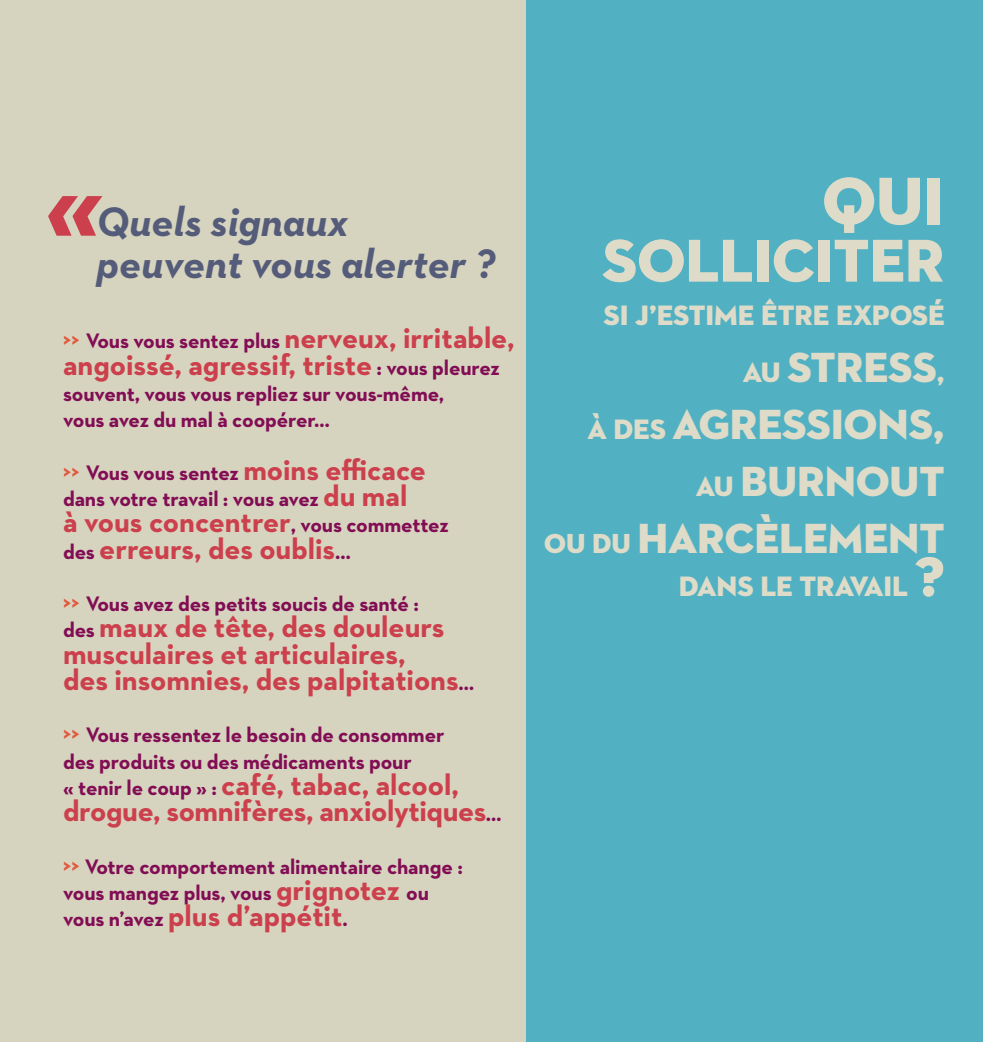
<style>
.page{position:relative;width:983px;height:1042px;background:#fff}
.page>*{position:absolute;margin:0;border:0;box-sizing:border-box;transform-origin:0 0}
.t1{font:italic 700 116.02px "Neutraface 2 Text";color:#cc3f4c}
.t2{font:68.6px "Neutraface 2 Display Titling";color:#dedcc9}
.t3{font:61.43px "Neutraface 2 Display Titling";color:#dedcc9}
.t4{font:42.88px/57.2px "Neutraface 2 Display Titling";color:#dedcc9;text-align:right}
.t5{font:italic 700 42px/42px "Neutraface 2 Text";color:#555c7a}
.t6{font:700 29.93px/26.2px "Neutraface 2 Text";color:#cc3f4c}
.t7{font:28.53px "Neutraface 2 Display Titling";color:#dedcc9}
.t8{font:700 21.35px/26.2px "Neutraface 2 Text";letter-spacing:-.005em;color:#820d54}
.s1{font-family:"Neutraface 2 Condensed";font-size:29.93px;color:#e1593e}
.s2{font-size:29.93px;color:#cc3f4c}
.s3{font-size:21.35px;color:#820d54}
.s4{font-size:28.53px}
.s5{font-size:28px}
.s6{font-size:57.23px}
</style>
<div class="page">
<div style="left:0;top:0;width:625px;height:1042px;background:#d6d4bf"></div>
<div style="left:526px;top:0;width:456px;height:1042px;background:#51b1c3"></div>
<h1 class="t1" style="left:45px;top:126px;width:60px">«</h1>
<h3 class="t5" style="left:96px;top:200px;width:400px">Quels signaux peuvent vous alerter ?</h3>
<p class="t8" style="left:63px;top:328px;width:453px"><span class="s1">&gt;&gt;</span> Vous vous sentez plus <span class="s2">nerveux, irritable,</span></p>
<h3 class="t6" style="left:63px;top:351px;width:438px">angoissé, agressif, triste <span class="s3">: vous pleurez</span></h3>
<p class="t8" style="left:63px;top:380px;width:382px">souvent, vous vous repliez sur vous-même, vous avez du mal à coopérer…</p>
<p class="t8" style="left:63px;top:459px;width:364px"><span class="s1">&gt;&gt;</span> Vous vous sentez <span class="s2">moins efficace </span>dans votre travail : vous avez <span class="s2">du mal</span></p>
<h3 class="t6" style="left:63px;top:509px;width:387px">à vous concentrer<span class="s3">, vous commettez des</span> erreurs, des oublis<span class="s3">…</span></h3>
<p class="t8" style="left:63px;top:590px;width:357px"><span class="s1">&gt;&gt;</span> Vous avez des petits soucis de santé :</p>
<h3 class="t6" style="left:63px;top:614px;width:412px"><span class="s3">des</span> maux de tête, des douleurs musculaires et articulaires,<br>des insomnies, des palpitations<span class="s3">…</span></h3>
<p class="t8" style="left:63px;top:722px;width:383px"><span class="s1">&gt;&gt;</span> Vous ressentez le besoin de consommer des produits ou des médicaments pour</p>
<h3 class="t6" style="left:63px;top:771px;width:440px"><span class="s3">« tenir le coup » :</span> café, tabac, alcool, drogue, somnifères, anxiolytiques<span class="s3">…</span></h3>
<p class="t8" style="left:63px;top:853px;width:401px"><span class="s1">&gt;&gt;</span> Votre comportement alimentaire change : vous mangez plus, vous <span class="s2">grignotez</span> ou</p>
<h3 class="t6" style="left:63px;top:902px;width:286px"><span class="s3">vous n’avez</span> plus d’appétit<span class="s3">.</span></h3>
<h2 class="t2" style="left:822px;top:158px;width:124px">QUI</h2>
<h3 class="t3" style="left:602px;top:222px;width:344px">SOLLICITER</h3>
<h3 class="t7" style="left:603px;top:297px;width:342px">SI J’ESTIME ÊTRE EXPOSÉ</h3>
<h3 class="t4" style="left:544px;top:339px;width:401px"><span class="s4">AU</span> STRESS<span class="s4">,<br>À DES</span> AGRESSIONS,<br><span class="s4">AU</span> BURNOUT<br><span class="s5">OU DU</span> HARCÈLEMENT</h3>
<h3 class="t7" style="left:678px;top:569px;width:267px">DANS LE TRAVAIL <span class="s6">?</span></h3>
</div>
